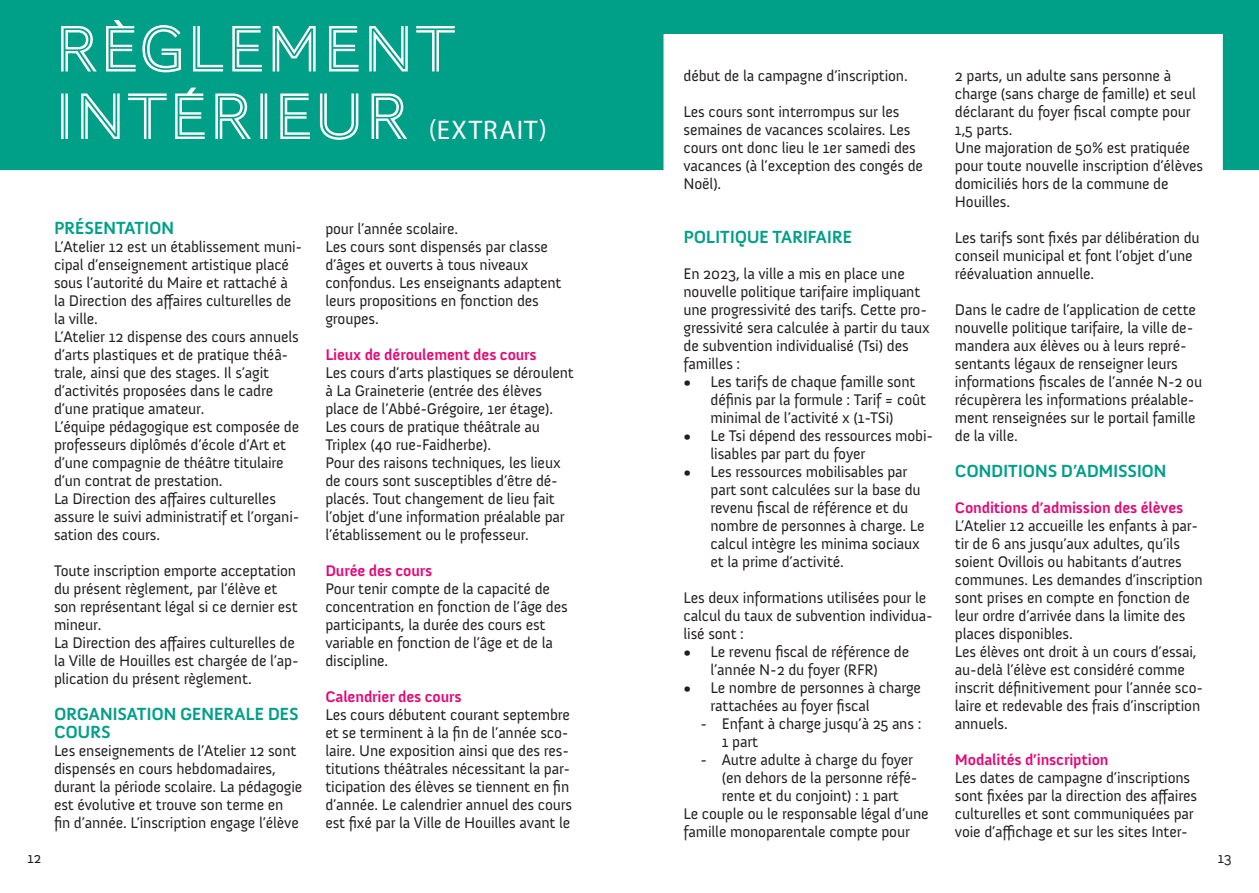
<style>
.page{position:relative;width:1259px;height:893px;background:#fff}
.page>*{position:absolute;margin:0;border:0;box-sizing:border-box;transform-origin:0 0}
.t1{font:67.5px/67.5px "AW Conqueror Std Inline";letter-spacing:-.02em;color:#fff}
.t2{font:27px "Myriad Pro";letter-spacing:.045em;color:#fff}
.t3{font:700 18px/18px "Anivers";letter-spacing:-.025em;color:#009f88}
.t4{font:15.75px/18px "Anivers";letter-spacing:-.01em;color:#231f20}
.t5{font:700 15.75px "Anivers";letter-spacing:-.01em;color:#e50976}
.t6{font:15px "Anivers";color:#231f20}
</style>
<div class="page">
<div style="left:0;top:0;width:1259px;height:170px;background:#009f88"></div>
<div style="left:663px;top:34px;width:559px;height:189px;background:#fff"></div>
<h1 class="t1" style="left:54px;top:16px;width:404px">RÈGLEMENT<br>INTÉRIEUR</h1>
<h2 class="t2" style="left:429px;top:113px;width:119px">(EXTRAIT)</h2>
<p class="t3" style="left:54px;top:219px;width:122px">PRÉSENTATION</p>
<p class="t4" style="left:54px;top:238px;width:250px">L’Atelier 12 est un établissement muni&shy;cipal d’enseignement artistique placé sous l’autorité du Maire et rattaché à la Direction des affaires culturelles de la ville.<br>L’Atelier 12 dispense des cours annuels d’arts plastiques et de pratique théâ&shy;trale, ainsi que des stages. Il s’agit d’activités proposées dans le cadre d’une pratique amateur.<br>L’équipe pédagogique est composée de professeurs diplômés d’école d’Art et d’une compagnie de théâtre titulaire d’un contrat de prestation.<br>La Direction des affaires culturelles assure le suivi administratif et l’organi&shy;sation des cours.</p>
<p class="t4" style="left:54px;top:562px;width:246px">Toute inscription emporte acceptation du présent règlement, par l’élève et son représentant légal si ce dernier est mineur.<br>La Direction des affaires culturelles de la Ville de Houilles est chargée de l’ap&shy;plication du présent règlement.</p>
<p class="t3" style="left:54px;top:705px;width:246px">ORGANISATION GENERALE DES<br>COURS</p>
<p class="t4" style="left:54px;top:742px;width:250px">Les enseignements de l’Atelier 12 sont dispensés en cours hebdomadaires, durant la période scolaire. La pédagogie est évolutive et trouve son terme en fin d’année. L’inscription engage l’élève</p>
<p class="t4" style="left:325px;top:220px;width:237px">pour l’année scolaire.<br>Les cours sont dispensés par classe d’âges et ouverts à tous niveaux confondus. Les enseignants adaptent leurs propositions en fonction des groupes.</p>
<p class="t5" style="left:325px;top:346px;width:213px">Lieux de déroulement des cours</p>
<p class="t4" style="left:325px;top:364px;width:250px">Les cours d’arts plastiques se déroulent à La Graineterie (entrée des élèves place de l’Abbé-Grégoire, 1er étage).<br>Les cours de pratique théâtrale au Triplex (40 rue-Faidherbe).<br>Pour des raisons techniques, les lieux de cours sont susceptibles d’être dé&shy;placés. Tout changement de lieu fait l’objet d’une information préalable par l’établissement ou le professeur.</p>
<p class="t5" style="left:325px;top:562px;width:108px">Durée des cours</p>
<p class="t4" style="left:325px;top:580px;width:244px">Pour tenir compte de la capacité de concentration en fonction de l’âge des participants, la durée des cours est variable en fonction de l’âge et de la discipline.</p>
<p class="t5" style="left:325px;top:688px;width:138px">Calendrier des cours</p>
<p class="t4" style="left:325px;top:706px;width:248px">Les cours débutent courant septembre et se terminent à la fin de l’année sco&shy;laire. Une exposition ainsi que des res&shy;titutions théâtrales nécessitant la par&shy;ticipation des élèves se tiennent en fin d’année. Le calendrier annuel des cours est fixé par la Ville de Houilles avant le</p>
<p class="t4" style="left:683px;top:67px;width:226px">début de la campagne d’inscription.</p>
<p class="t4" style="left:683px;top:103px;width:241px">Les cours sont interrompus sur les semaines de vacances scolaires. Les cours ont donc lieu le 1er samedi des vacances (à l’exception des congés de<br>Noël).</p>
<p class="t3" style="left:683px;top:228px;width:170px">POLITIQUE TARIFAIRE</p>
<p class="t4" style="left:683px;top:265px;width:248px">En 2023, la ville a mis en place une nouvelle politique tarifaire impliquant une progressivité des tarifs. Cette pro&shy;gressivité sera calculée à partir du taux de subvention individualisé (Tsi) des familles :</p>
<p class="t4" style="left:710px;top:373px;width:217px;text-indent:-27px">• Les tarifs de chaque famille sont définis par la formule : Tarif = coût minimal de l’activité x (1-TSi)</p>
<p class="t4" style="left:710px;top:427px;width:224px;text-indent:-27px">• Le Tsi dépend des ressources mobi&shy;lisables par part du foyer</p>
<p class="t4" style="left:710px;top:463px;width:216px;text-indent:-27px">• Les ressources mobilisables par part sont calculées sur la base du revenu fiscal de référence et du nombre de personnes à charge. Le calcul intègre les minima sociaux et la prime d’activité.</p>
<p class="t4" style="left:683px;top:589px;width:251px">Les deux informations utilisées pour le calcul du taux de subvention individua&shy;lisé sont :</p>
<p class="t4" style="left:683px;top:643px;width:227px;text-align:center">• Le revenu fiscal de référence de l’année N-2 du foyer (RFR)</p>
<p class="t4" style="left:710px;top:679px;width:212px;text-indent:-27px">• Le nombre de personnes à charge rattachées au foyer fiscal</p>
<p class="t4" style="left:722px;top:715px;width:201px;text-indent:-21px">- Enfant à charge jusqu’à 25 ans :<br>1 part</p>
<p class="t4" style="left:700px;top:751px;width:214px">- Autre adulte à charge du foyer</p>
<p class="t4" style="left:722px;top:769px;width:197px">(en dehors de la personne réfé-</p>
<p class="t4" style="left:722px;top:787px;width:179px">rente et du conjoint) : 1 part</p>
<p class="t4" style="left:683px;top:805px;width:247px">Le couple ou le responsable légal d’une</p>
<p class="t4" style="left:683px;top:823px;width:228px">famille monoparentale compte pour</p>
<p class="t4" style="left:955px;top:67px;width:250px">2 parts, un adulte sans personne à charge (sans charge de famille) et seul déclarant du foyer fiscal compte pour<br>1,5 parts.<br>Une majoration de 50% est pratiquée pour toute nouvelle inscription d’élèves domiciliés hors de la commune de<br>Houilles.</p>
<p class="t4" style="left:955px;top:229px;width:246px">Les tarifs sont fixés par délibération du conseil municipal et font l’objet d’une réévaluation annuelle.</p>
<p class="t4" style="left:955px;top:301px;width:249px">Dans le cadre de l’application de cette nouvelle politique tarifaire, la ville de&shy;mandera aux élèves ou à leurs repré&shy;sentants légaux de renseigner leurs informations fiscales de l’année N-2 ou récupèrera les informations préalable&shy;ment renseignées sur le portail famille de la ville.</p>
<p class="t3" style="left:955px;top:462px;width:213px">CONDITIONS D’ADMISSION</p>
<p class="t5" style="left:955px;top:499px;width:230px">Conditions d’admission des élèves</p>
<p class="t4" style="left:955px;top:517px;width:250px">L’Atelier 12 accueille les enfants à par&shy;tir de 6 ans jusqu’aux adultes, qu’ils soient Ovillois ou habitants d’autres communes. Les demandes d’inscription sont prises en compte en fonction de leur ordre d’arrivée dans la limite des places disponibles.<br>Les élèves ont droit à un cours d’essai, au-delà l’élève est considéré comme inscrit définitivement pour l’année sco&shy;laire et redevable des frais d’inscription annuels.</p>
<p class="t5" style="left:955px;top:751px;width:155px">Modalités d’inscription</p>
<p class="t4" style="left:955px;top:769px;width:244px">Les dates de campagne d’inscriptions sont fixées par la direction des affaires culturelles et sont communiquées par voie d’affichage et sur les sites Inter-</p>
<p class="t6" style="left:27px;top:850px;width:15px">12</p>
<p class="t6" style="left:1217px;top:850px;width:15px">13</p>
</div>
